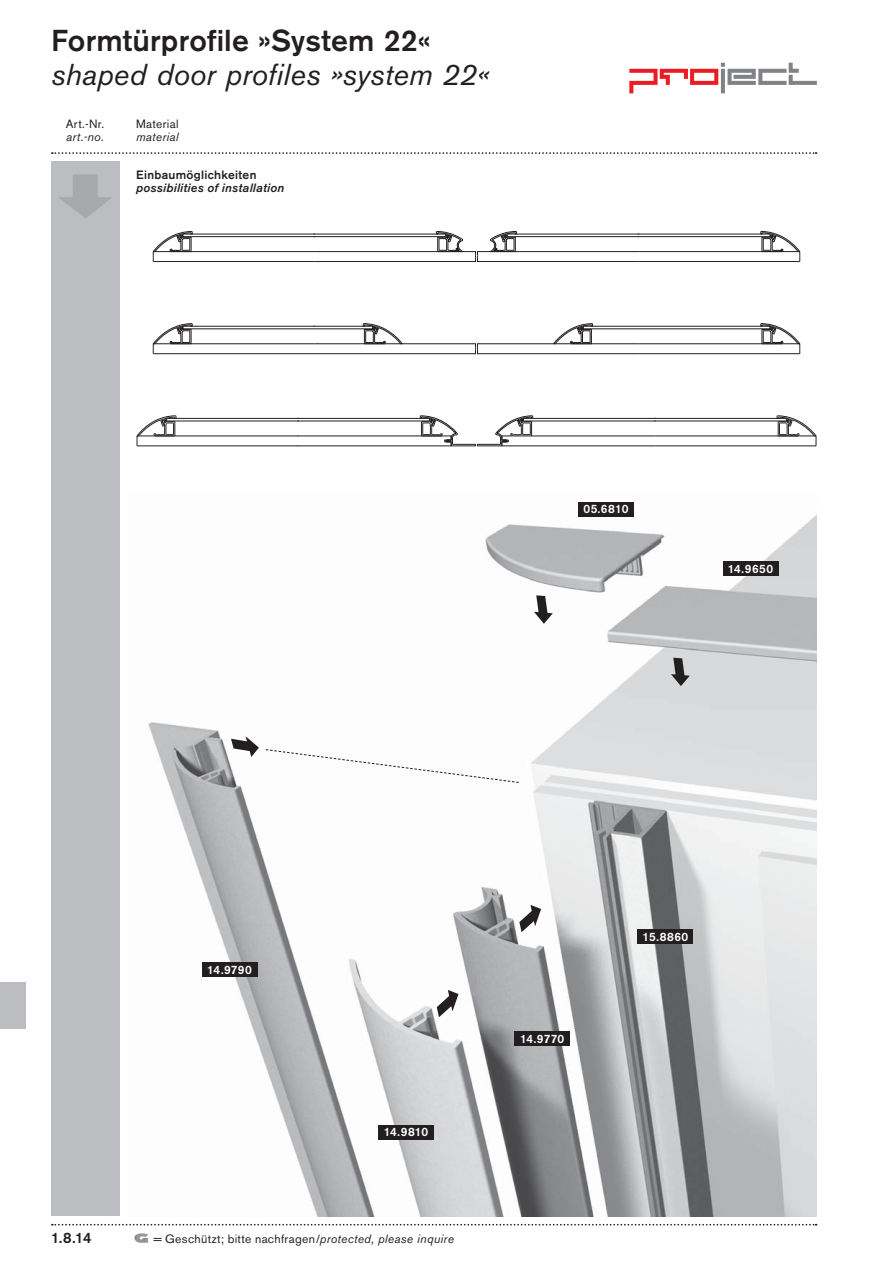
<style>
.page{position:relative;width:893px;height:1263px;background:#fff}
.page>*{position:absolute;margin:0;border:0;box-sizing:border-box;transform-origin:0 0}
.t1{font:italic 30px "Akzidenz Grotesk BQ";letter-spacing:.005em;color:#231f20}
.t2{font:500 30px "Akzidenz Grotesk BQ";letter-spacing:.005em;color:#231f20}
.t3{font:500 15px "Akzidenz Grotesk BQ";color:#231f20}
.t4{font:12px "Akzidenz Grotesk BQ";letter-spacing:.03em;color:#231f20}
.t5{font:500 12px "Akzidenz Grotesk BQ";letter-spacing:.015em;color:#fff}
.t6{font:italic 500 12px "Akzidenz Grotesk BQ";letter-spacing:.025em;color:#231f20}
.t7{font:500 12px "Akzidenz Grotesk BQ";letter-spacing:.025em;color:#231f20}
.t8{font:italic 12px "Akzidenz Grotesk BQ";letter-spacing:.025em;color:#231f20}
.s1{font-style:italic}
</style>
<div class="page">
<svg style="left:629px;top:63px;width:187px;height:30px"></svg>
<div style="left:0;top:982px;width:26px;height:47px;background:#bbbdc0"></div>
<svg style="left:52px;top:1224px;width:765px;height:1px"></svg>
<svg style="left:52px;top:152px;width:765px;height:2px"></svg>
<img style="left:134px;top:1233px;width:14px;height:10px">
<div style="left:51px;top:162px;width:68px;height:1054px;background:#bbbdc0"></div>
<img style="left:148px;top:515px;width:668px;height:701px">
<hr style="left:655px;top:435px;width:161px;height:1px;background:#231f20">
<hr style="left:655px;top:445px;width:161px;height:1px;background:#231f20">
<hr style="left:654px;top:418px;width:132px;height:1px;background:#231f20">
<hr style="left:654px;top:421px;width:132px;height:1px;background:#231f20">
<svg style="left:776px;top:415px;width:41px;height:31px"></svg>
<hr style="left:137px;top:435px;width:161px;height:1px;background:#231f20">
<hr style="left:137px;top:445px;width:161px;height:1px;background:#231f20">
<hr style="left:167px;top:421px;width:132px;height:1px;background:#231f20">
<hr style="left:167px;top:418px;width:132px;height:1px;background:#231f20">
<svg style="left:297px;top:415px;width:359px;height:32px"></svg>
<svg style="left:136px;top:415px;width:41px;height:31px"></svg>
<hr style="left:639px;top:234px;width:122px;height:1px;background:#231f20">
<hr style="left:639px;top:236px;width:131px;height:1px;background:#231f20">
<hr style="left:183px;top:236px;width:132px;height:1px;background:#231f20">
<hr style="left:183px;top:234px;width:132px;height:1px;background:#231f20">
<hr style="left:639px;top:251px;width:161px;height:1px;background:#231f20">
<hr style="left:639px;top:261px;width:161px;height:1px;background:#231f20">
<hr style="left:153px;top:251px;width:161px;height:1px;background:#231f20">
<hr style="left:153px;top:261px;width:161px;height:1px;background:#231f20">
<svg style="left:153px;top:231px;width:40px;height:31px"></svg>
<svg style="left:313px;top:231px;width:326px;height:31px"></svg>
<svg style="left:760px;top:231px;width:40px;height:31px"></svg>
<hr style="left:639px;top:343px;width:161px;height:1px;background:#231f20">
<hr style="left:639px;top:353px;width:161px;height:1px;background:#231f20">
<hr style="left:153px;top:343px;width:161px;height:1px;background:#231f20">
<hr style="left:153px;top:353px;width:161px;height:1px;background:#231f20">
<svg style="left:153px;top:323px;width:40px;height:31px"></svg>
<svg style="left:314px;top:323px;width:325px;height:31px"></svg>
<svg style="left:760px;top:323px;width:40px;height:32px"></svg>
<svg style="left:58px;top:174px;width:54px;height:44px"></svg>
<div style="left:202px;top:962px;width:55px;height:15px;background:#231f20"></div>
<svg style="left:265px;top:749px;width:255px;height:34px"></svg>
<div style="left:378px;top:1125px;width:56px;height:15px;background:#231f20"></div>
<div style="left:514px;top:1031px;width:56px;height:15px;background:#231f20"></div>
<div style="left:638px;top:929px;width:55px;height:15px;background:#231f20"></div>
<div style="left:578px;top:502px;width:56px;height:15px;background:#231f20"></div>
<div style="left:723px;top:561px;width:55px;height:15px;background:#231f20"></div>
<svg style="left:515px;top:855px;width:78px;height:77px"></svg>
<svg style="left:231px;top:736px;width:28px;height:21px"></svg>
<svg style="left:433px;top:960px;width:53px;height:57px"></svg>
<svg style="left:534px;top:595px;width:19px;height:29px"></svg>
<svg style="left:671px;top:658px;width:19px;height:28px"></svg>
<h1 class="t2" style="left:51px;top:31px;width:381px">Formtürprofile »System 22«</h1>
<h1 class="t1" style="left:51px;top:65px;width:439px">shaped door profiles »system 22«</h1>
<p class="t4" style="left:66px;top:119px;width:40px">Art.-Nr.</p>
<p class="t8" style="left:66px;top:133px;width:39px">art.-no.</p>
<p class="t4" style="left:136px;top:119px;width:44px">Material</p>
<p class="t8" style="left:136px;top:133px;width:44px">material</p>
<p class="t7" style="left:136px;top:170px;width:122px">Einbaumöglichkeiten</p>
<p class="t6" style="left:136px;top:184px;width:150px">possibilities of installation</p>
<p class="t5" style="left:583px;top:505px;width:47px">05.6810</p>
<p class="t5" style="left:728px;top:565px;width:47px">14.9650</p>
<p class="t3" style="left:51px;top:1232px;width:42px">1.8.14</p>
<p class="t5" style="left:207px;top:965px;width:46px">14.9790</p>
<p class="t5" style="left:384px;top:1128px;width:46px">14.9810</p>
<p class="t4" style="left:153px;top:1234px;width:302px"><span class="s1">=</span> Geschützt; bitte nachfragen/<span class="s1">protected, please inquire</span></p>
<p class="t5" style="left:520px;top:1035px;width:46px">14.9770</p>
<p class="t5" style="left:643px;top:933px;width:47px">15.8860</p>
</div>
